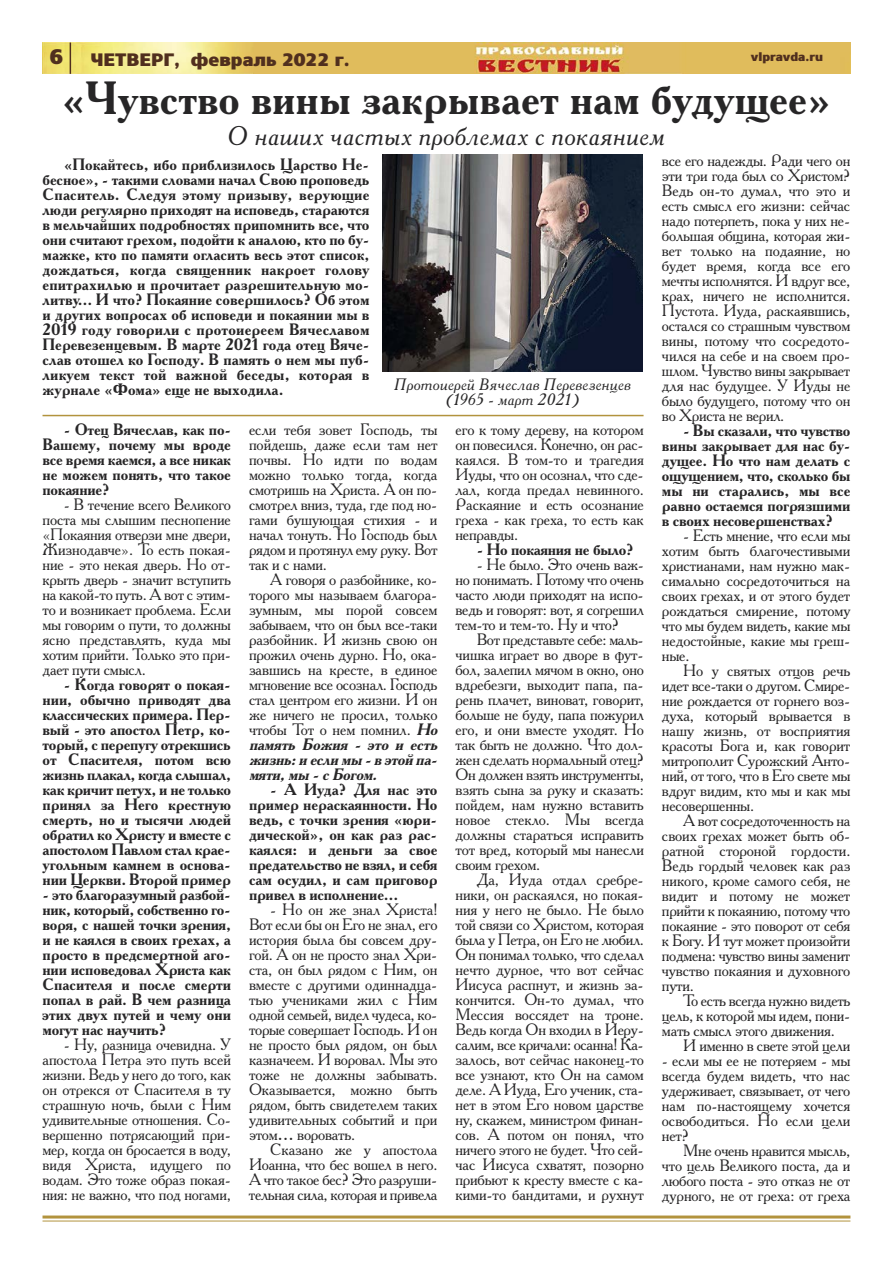
<style>
.page{position:relative;width:893px;height:1263px;background:#fff}
.page>*{position:absolute;margin:0;border:0;box-sizing:border-box;transform-origin:0 0}
.t1{font:700 46.5px "Academy C";color:#272627}
.t2{font:italic 27px "Academy C";color:#272627}
.t3{font:800 21px "Core Sans N 85";color:#502f1e}
.t4{font:800 18px "Core Sans N 85";color:#502f1e}
.t5{font:16.5px/15px "Academy C";letter-spacing:-.015em;color:#272627;text-align:justify}
.t6{font:700 16.5px/15px "Academy C";letter-spacing:-.005em;color:#272627;text-align:justify}
.t7{font:italic 16.5px/15px "Academy C";color:#272627;text-align:center}
.t8{font:800 12px "Core Sans N 85";color:#502f1e}
.s1{font-weight:700;font-style:italic}
</style>
<div class="page">
<hr style="left:43px;top:1215px;width:807px;height:3px;background:#b2933d">
<hr style="left:43px;top:1220px;width:807px;height:1px;background:#b2933d">
<img style="left:43px;top:43px;width:807px;height:31px">
<hr style="left:70px;top:43px;width:1px;height:31px;background:#502f1e">
<img style="left:383px;top:154px;width:260px;height:218px">
<hr style="left:43px;top:415px;width:600px;height:1px;background:#b2933d">
<p class="t3" style="left:49px;top:43px;width:15px">6</p>
<p class="t8" style="left:751px;top:49px;width:74px">vlpravda.ru</p>
<p class="t4" style="left:90px;top:48px;width:261px">четверг, февраль 2022 г.</p>
<h1 class="t1" style="left:61px;top:71px;width:772px">«Чувство вины закрывает нам будущее»</h1>
<h2 class="t2" style="left:228px;top:120px;width:439px">О наших частых проблемах с покаянием</h2>
<p class="t6" style="left:43px;top:157px;width:328px;text-indent:21px">«Покайтесь, ибо приблизилось Царство Не&shy;бесное», - такими словами начал Cвою проповедь Спаситель. Следуя этому призыву, верующие люди регулярно приходят на исповедь, стараются в мельчайших подробностях припомнить все, что они считают грехом, подойти к аналою, кто по бу&shy;мажке, кто по памяти огласить весь этот список, дождаться, когда священник накроет голову епитрахилью и прочитает разрешительную мо&shy;литву… И что? Покаяние совершилось? Об этом и других вопросах об исповеди и покаянии мы в 2019 году говорили с протоиереем Вячеславом Перевезенцевым. В марте 2021 года отец Вяче&shy;слав отошел ко Господу. В память о нем мы пуб&shy;ликуем текст той важной беседы, которая в журнале «Фома» еще не выходила.</p>
<p class="t5" style="left:662px;top:153px;width:190px">все его надежды. Ради чего он эти три года был со Христом?<br>Ведь он-то думал, что это и есть смысл его жизни: сейчас надо потерпеть, пока у них не&shy;большая община, которая жи&shy;вет только на подаяние, но будет время, когда все его мечты исполнятся. И вдруг все, крах, ничего не исполнится.<br>Пустота. Иуда, раскаявшись, остался со страшным чувством вины, потому что сосредото&shy;чился на себе и на своем про&shy;шлом. Чувство вины закрывает для нас будущее. У Иуды не было будущего, потому что он во Христа не верил.</p>
<p class="t6" style="left:662px;top:423px;width:190px;text-indent:21px">- Вы сказали, что чувство вины закрывает для нас бу&shy;дущее. Но что нам делать с ощущением, что, сколько бы мы ни старались, мы все равно остаемся погрязшими в своих несовершенствах?</p>
<p class="t5" style="left:662px;top:528px;width:190px;text-indent:21px">- Есть мнение, что если мы хотим быть благочестивыми христианами, нам нужно мак&shy;симально сосредоточиться на своих грехах, и от этого будет рождаться смирение, потому что мы будем видеть, какие мы недостойные, какие мы греш&shy;ные.</p>
<p class="t5" style="left:662px;top:663px;width:190px;text-indent:21px">Но у святых отцов речь идет все-таки о другом. Смире&shy;ние рождается от горнего воз&shy;духа, который врывается в нашу жизнь, от восприятия красоты Бога и, как говорит митрополит Сурожский Анто&shy;ний, от того, что в Его свете мы вдруг видим, кто мы и как мы несовершенны.</p>
<p class="t5" style="left:662px;top:813px;width:190px;text-indent:21px">А вот сосредоточенность на своих грехах может быть об&shy;ратной стороной гордости.<br>Ведь гордый человек как раз никого, кроме самого себя, не видит и потому не может прийти к покаянию, потому что покаяние - это поворот от себя к Богу. И тут может произойти подмена: чувство вины заменит чувство покаяния и духовного пути.</p>
<p class="t5" style="left:683px;top:993px;width:169px">То есть всегда нужно видеть</p>
<p class="t5" style="left:662px;top:1008px;width:190px">цель, к которой мы идем, пони-</p>
<p class="t5" style="left:662px;top:1023px;width:174px">мать смысл этого движения.</p>
<p class="t5" style="left:683px;top:1038px;width:169px">И именно в свете этой цели</p>
<p class="t5" style="left:662px;top:1053px;width:190px">- если мы ее не потеряем - мы всегда будем видеть, что нас удерживает, связывает, от чего нам по-настоящему хочется освободиться. Но если цели нет?</p>
<p class="t5" style="left:662px;top:1143px;width:190px;text-indent:21px">Мне очень нравится мысль, что цель Великого поста, да и любого поста - это отказ не от дурного, не от греха: от греха</p>
<p class="t7" style="left:394px;top:377px;width:239px">Протоиерей Вячеслав Перевезенцев (1965 - март 2021)</p>
<p class="t6" style="left:43px;top:422px;width:190px;text-indent:21px">- Отец Вячеслав, как по-Вашему, почему мы вроде все время каемся, а все никак не можем понять, что такое покаяние?</p>
<p class="t5" style="left:43px;top:497px;width:190px;text-indent:21px">- В течение всего Великого поста мы слышим песнопение «Покаяния отверзи мне двери, Жизнодавче». То есть покая&shy;ние - это некая дверь. Но от&shy;крыть дверь - значит вступить на какой-то путь. А вот с этим&shy;то и возникает проблема. Если мы говорим о пути, то должны ясно представлять, куда мы хотим прийти. Только это при&shy;дает пути смысл.</p>
<p class="t6" style="left:43px;top:677px;width:190px;text-indent:21px">- Когда говорят о покая&shy;нии, обычно приводят два классических примера. Пер&shy;вый - это апостол Петр, ко&shy;торый, с перепугу отрекшись от Спасителя, потом всю жизнь плакал, когда слышал, как кричит петух, и не только принял за Него крестную смерть, но и тысячи людей обратил ко Христу и вместе с апостолом Павлом стал крае&shy;угольным камнем в основа&shy;нии Церкви. Второй пример</p>
<p class="t6" style="left:43px;top:887px;width:190px">- это благоразумный разбой&shy;ник, который, собственно го&shy;воря, с нашей точки зрения, и не каялся в своих грехах, а просто в предсмертной аго&shy;нии исповедовал Христа как Спасителя и после смерти попал в рай. В чем разница этих двух путей и чему они могут нас научить?</p>
<p class="t5" style="left:43px;top:1037px;width:190px;text-indent:21px">- Ну, разница очевидна. У апостола Петра это путь всей жизни. Ведь у него до того, как он отрекся от Спасителя в ту страшную ночь, были с Ним удивительные отношения. Со&shy;вершенно потрясающий при&shy;мер, когда он бросается в воду, видя Христа, идущего по водам. Это тоже образ покая&shy;ния: не важно, что под ногами,</p>
<p class="t5" style="left:249px;top:422px;width:190px">если тебя зовет Господь, ты пойдешь, даже если там нет почвы. Но идти по водам можно только тогда, когда смотришь на Христа. А он по&shy;смотрел вниз, туда, где под но&shy;гами бушующая стихия - и начал тонуть. Но Господь был рядом и протянул ему руку. Вот так и с нами.</p>
<p class="t5" style="left:249px;top:572px;width:192px;text-align:left;text-indent:21px">А говоря о разбойнике, ко&shy;торого мы называем благора&shy;зумным, мы порой совсем забываем, что он был все-таки разбойник. И жизнь свою он прожил очень дурно. Но, ока&shy;завшись на кресте, в единое мгновение все осознал. Господь стал центром его жизни. И он же ничего не просил, только чтобы Тот о нем помнил. <span class="s1">Но память Божия - это и есть жизнь:и если мы - в этой па&shy;мяти,мы - с Богом.</span></p>
<p class="t6" style="left:249px;top:782px;width:190px;text-indent:21px">- А Иуда? Для нас это пример нераскаянности. Но ведь, с точки зрения «юри&shy;дической», он как раз рас&shy;каялся: и деньги за свое предательство не взял, и себя сам осудил, и сам приговор привел в исполнение…</p>
<p class="t5" style="left:249px;top:902px;width:190px;text-indent:21px">- Но он же знал Христа!<br>Вот если бы он Его не знал, его история была бы совсем дру&shy;гой. А он не просто знал Хри&shy;ста, он был рядом с Ним, он вместе с другими одиннадца&shy;тью учениками жил с Ним одной семьей, видел чудеса, ко&shy;торые совершает Господь. И он не просто был рядом, он был казначеем. И воровал. Мы это тоже не должны забывать.<br>Оказывается, можно быть рядом, быть свидетелем таких удивительных событий и при этом… воровать.</p>
<p class="t5" style="left:249px;top:1142px;width:190px;text-indent:21px">Сказано же у апостола Иоанна, что бес вошел в него.<br>А что такое бес? Это разруши&shy;тельная сила, которая и привела</p>
<p class="t5" style="left:455px;top:422px;width:190px">его к тому дереву, на котором он повесился. Конечно, он рас&shy;каялся. В том-то и трагедия Иуды, что он осознал, что сде&shy;лал, когда предал невинного.<br>Раскаяние и есть осознание греха - как греха, то есть как неправды.</p>
<p class="t6" style="left:477px;top:542px;width:158px">- Но покаяния не было?</p>
<p class="t5" style="left:455px;top:557px;width:190px;text-indent:21px">- Не было. Это очень важ&shy;но понимать. Потому что очень часто люди приходят на испо&shy;ведь и говорят: вот, я согрешил тем-то и тем-то. Ну и что?</p>
<p class="t5" style="left:455px;top:632px;width:190px;text-indent:21px">Вот представьте себе: маль&shy;чишка играет во дворе в фут&shy;бол, залепил мячом в окно, оно вдребезги, выходит папа, па&shy;рень плачет, виноват, говорит, больше не буду, папа пожурил его, и они вместе уходят. Но так быть не должно. Что дол&shy;жен сделать нормальный отец?<br>Он должен взять инструменты, взять сына за руку и сказать: пойдем, нам нужно вставить новое стекло. Мы всегда должны стараться исправить тот вред, который мы нанесли своим грехом.</p>
<p class="t5" style="left:455px;top:872px;width:190px;text-indent:21px">Да, Иуда отдал сребре&shy;ники, он раскаялся, но покая&shy;ния у него не было. Не было той связи со Христом, которая была у Петра, он Его не любил.<br>Он понимал только, что сделал нечто дурное, что вот сейчас Иисуса распнут, и жизнь за&shy;кончится. Он-то думал, что Мессия воссядет на троне.<br>Ведь когда Он входил в Иеру&shy;салим, все кричали: осанна! Ка&shy;залось, вот сейчас наконец-то все узнают, кто Он на самом деле. А Иуда, Его ученик, ста&shy;нет в этом Его новом царстве ну, скажем, министром финан&shy;сов. А потом он понял, что ничего этого не будет. Что сей&shy;час Иисуса схватят, позорно прибьют к кресту вместе с ка&shy;кими-то бандитами, и рухнут</p>
</div>
